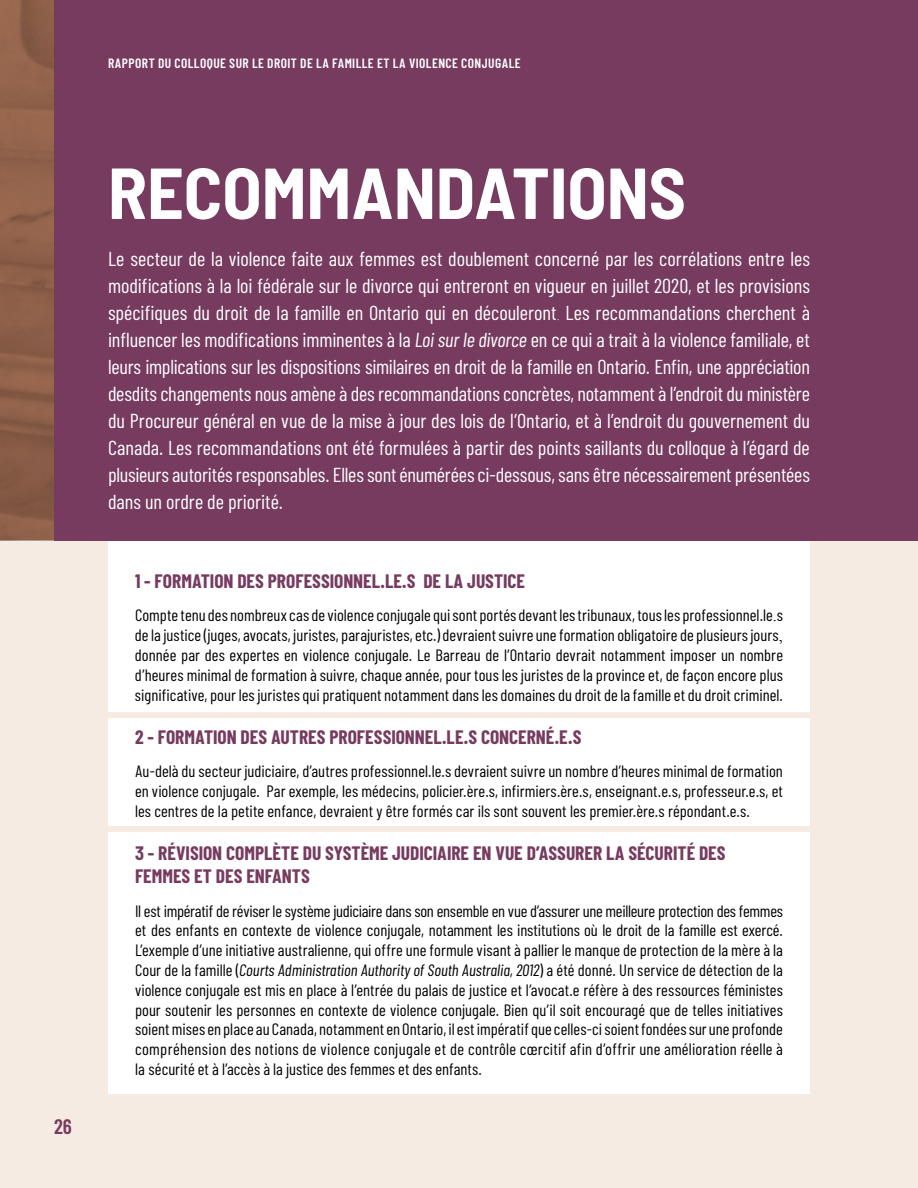
<style>
.page{position:relative;width:918px;height:1188px;background:#f6ebe3}
.page>*{position:absolute;margin:0;border:0;box-sizing:border-box;transform-origin:0 0}
.t1{font:700 semi-condensed 72px "Barlow";color:#fff}
.t2{font:600 21px "Barlow Condensed";color:#763b5f}
.t3{font:20.25px/27px "Barlow Condensed";letter-spacing:-.005em;color:#fff;text-align:justify}
.t4{font:700 19.5px/23.4px "Barlow Condensed";color:#763b5f}
.t5{font:16.5px/19.8px "Barlow Condensed";letter-spacing:.005em;color:#000;text-align:justify}
.t6{font:600 13.5px "Barlow Condensed";letter-spacing:.035em;color:#fff}
.s1{font-family:"Times New Roman";font-size:12px}
.s2{font-style:italic}
.s3{font-family:"Times New Roman"}
</style>
<div class="page">
<div style="left:54px;top:0;width:864px;height:540px;background:#763b5f"></div>
<img style="left:0;top:0;width:54px;height:540px">
<div style="left:108px;top:542px;width:702px;height:552px;background:#fff"></div>
<div style="left:99px;top:712px;width:719px;height:6px;background:#f6ebe3"></div>
<div style="left:99px;top:826px;width:719px;height:6px;background:#f6ebe3"></div>
<p class="t6" style="left:108px;top:54px;width:414px">RAPPORT DU COLLOQUE SUR LE DROIT DE LA FAMILLE ET LA VIOLENCE CONJUGALE</p>
<p class="t2" style="left:54px;top:1113px;width:19px">26</p>
<h1 class="t1" style="left:108px;top:148px;width:580px">RECOMMANDATIONS</h1>
<p class="t3" style="left:108px;top:245px;width:704px">Le secteur de la violence faite aux femmes est doublement concerné par les corrélations entre les modifications à la loi fédérale sur le divorce qui entreront en vigueur en juillet 2020, et les provisions spécifiques du droit de la famille en Ontario qui en découleront<span class="s1">.</span> Les recommandations cherchent à influencer les modifications imminentes à la <span class="s2">Loi sur le divorce</span> en ce qui a trait à la violence familiale, et leurs implications sur les dispositions similaires en droit de la famille en Ontario. Enfin, une appréciation desdits changements nous amène à des recommandations concrètes, notamment à l’endroit du ministère du Procureur général en vue de la mise à jour des lois de l’Ontario, et à l’endroit du gouvernement du Canada. Les recommandations ont été formulées à partir des points saillants du colloque à l’égard de plusieurs autorités responsables. Elles sont énumérées ci-dessous, sans être nécessairement présentées dans un ordre de priorité.</p>
<p class="t4" style="left:135px;top:569px;width:392px">1 - FORMATION DES PROFESSIONNEL.LE.S DE LA JUSTICE</p>
<p class="t5" style="left:135px;top:605px;width:650px">Compte tenu des nombreux cas de violence conjugale qui sont portés devant les tribunaux, tous les professionnel.le<span class="s3">.</span>s de la justice (juges, avocats, juristes, parajuristes, etc.) devraient suivre une formation obligatoire de plusieurs jours<span class="s3">, </span>donnée par des expertes en violence conjugale. Le Barreau de l’Ontario devrait notamment imposer un nombre d’heures minimal de formation à suivre, chaque année, pour tous les juristes de la province et, de façon encore plus significative, pour les juristes qui pratiquent notamment dans les domaines du droit de la famille et du droit criminel.</p>
<p class="t4" style="left:135px;top:725px;width:448px">2 - FORMATION DES AUTRES PROFESSIONNEL.LE.S CONCERNÉ.E.S</p>
<p class="t5" style="left:135px;top:761px;width:649px">Au-delà du secteur judiciaire, d’autres professionnel.le.s devraient suivre un nombre d’heures minimal de formation en violence conjugale. Par exemple, les médecins, policier.ère.s, infirmiers.ère.s, enseignant.e.s, professeur.e.s, et les centres de la petite enfance, devraient y être formés car ils sont souvent les premier.ère.s répondant.e.s.</p>
<p class="t4" style="left:135px;top:841px;width:592px">3 - RÉVISION COMPLÈTE DU SYSTÈME JUDICIAIRE EN VUE D’ASSURER LA SÉCURITÉ DES<br>FEMMES ET DES ENFANTS</p>
<p class="t5" style="left:135px;top:900px;width:650px">Il est impératif de réviser le système judiciaire dans son ensemble en vue d’assurer une meilleure protection des femmes et des enfants en contexte de violence conjugale, notamment les institutions où le droit de la famille est exercé.<br>L’exemple d’une initiative australienne, qui offre une formule visant à pallier le manque de protection de la mère à la Cour de la famille (<span class="s2">Courts Administration Authority of South Australia, 2012</span>) a été donné. Un service de détection de la violence conjugale est mis en place à l’entrée du palais de justice et l’avocat.e réfère à des ressources féministes pour soutenir les personnes en contexte de violence conjugale. Bien qu’il soit encouragé que de telles initiatives soient mises en place au Canada, notamment en Ontario, il est impératif que celles-ci soient fondées sur une profonde compréhension des notions de violence conjugale et de contrôle cœrcitif afin d’offrir une amélioration réelle à la sécurité et à l’accès à la justice des femmes et des enfants.</p>
</div>
